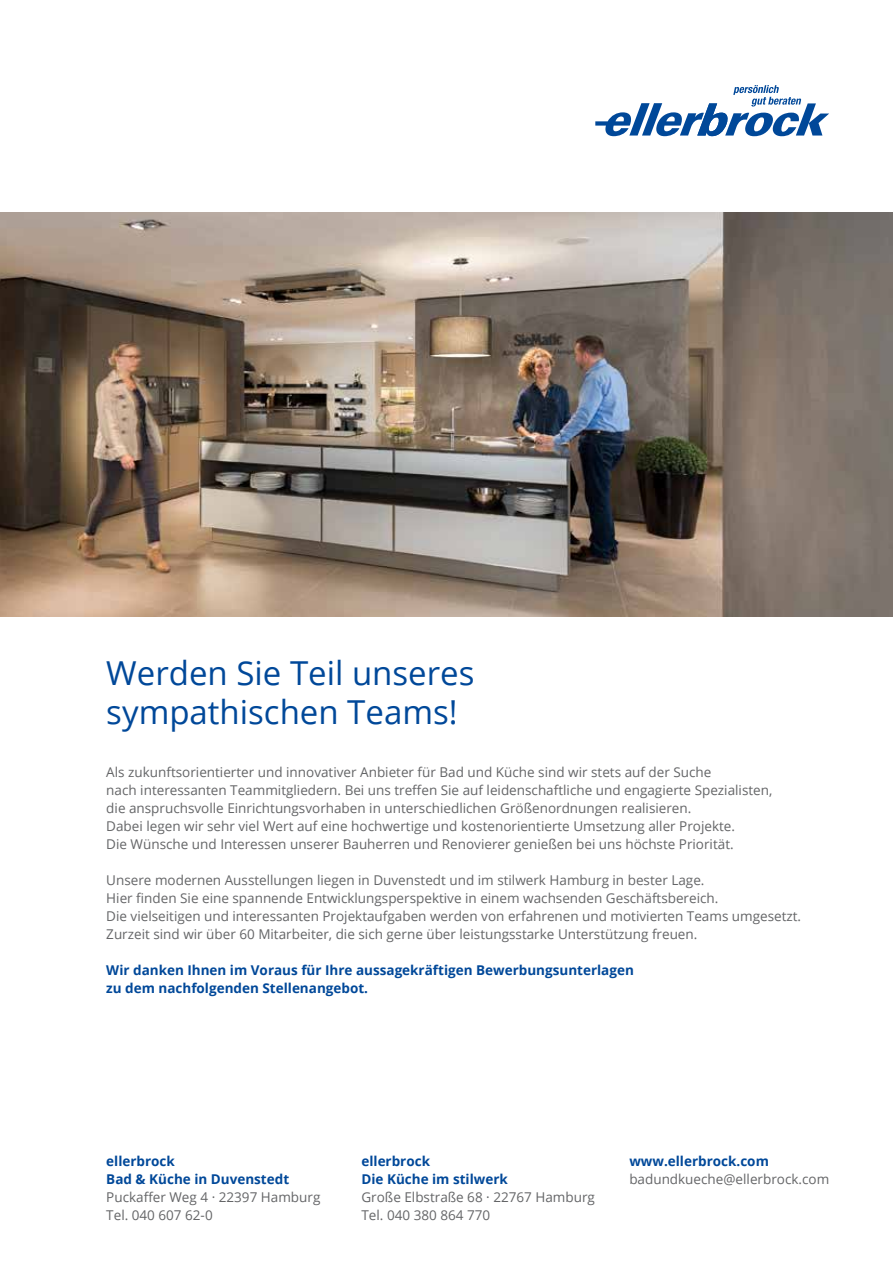
<style>
.page{position:relative;width:893px;height:1263px;background:#fff}
.page>*{position:absolute;margin:0;border:0;box-sizing:border-box;transform-origin:0 0}
.t1{font:33px/39px "Open Sans";color:#004899}
.t2{font:13.5px/18px "Open Sans";color:#646567}
.t3{font:700 13.5px/18px "Open Sans";color:#004899}
</style>
<div class="page">
<img style="left:0;top:213px;width:893px;height:404px">
<svg style="left:595px;top:85px;width:234px;height:51px"></svg>
<h1 class="t1" style="left:106px;top:657px;width:370px">Werden Sie Teil unseres sympathischen Teams!</h1>
<p class="t2" style="left:106px;top:764px;width:668px">Als zukunftsorientierter und innovativer Anbieter für Bad und Küche sind wir stets auf der Suche<br>nach interessanten Teammitgliedern. Bei uns treffen Sie auf leidenschaftliche und engagierte Spezialisten, die anspruchsvolle Einrichtungsvorhaben in unterschiedlichen Größenordnungen realisieren.<br>Dabei legen wir sehr viel Wert auf eine hochwertige und kostenorientierte Umsetzung aller Projekte.<br>Die Wünsche und Interessen unserer Bauherren und Renovierer genießen bei uns höchste Priorität.</p>
<p class="t2" style="left:106px;top:872px;width:696px">Unsere modernen Ausstellungen liegen in Duvenstedt und im stilwerk Hamburg in bester Lage.<br>Hier finden Sie eine spannende Entwicklungsperspektive in einem wachsenden Geschäftsbereich.<br>Die vielseitigen und interessanten Projektaufgaben werden von erfahrenen und motivierten Teams umgesetzt.<br>Zurzeit sind wir über 60 Mitarbeiter, die sich gerne über leistungsstarke Unterstützung freuen.</p>
<p class="t3" style="left:106px;top:962px;width:529px">Wir danken Ihnen im Voraus für Ihre aussagekräftigen Bewerbungsunterlagen zu dem nachfolgenden Stellenangebot.</p>
<p class="t3" style="left:106px;top:1154px;width:184px">ellerbrock<br>Bad &amp; Küche in Duvenstedt</p>
<p class="t2" style="left:106px;top:1188px;width:216px">Puckaffer Weg 4 · 22397 Hamburg<br>Tel. 040 607 62-0</p>
<p class="t3" style="left:361px;top:1154px;width:148px">ellerbrock<br>Die Küche im stilwerk</p>
<p class="t2" style="left:361px;top:1188px;width:235px">Große Elbstraße 68 · 22767 Hamburg<br>Tel. 040 380 864 770</p>
<p class="t3" style="left:629px;top:1154px;width:141px">www.ellerbrock.com</p>
<p class="t2" style="left:629px;top:1172px;width:201px">badundkueche@ellerbrock.com</p>
</div>
